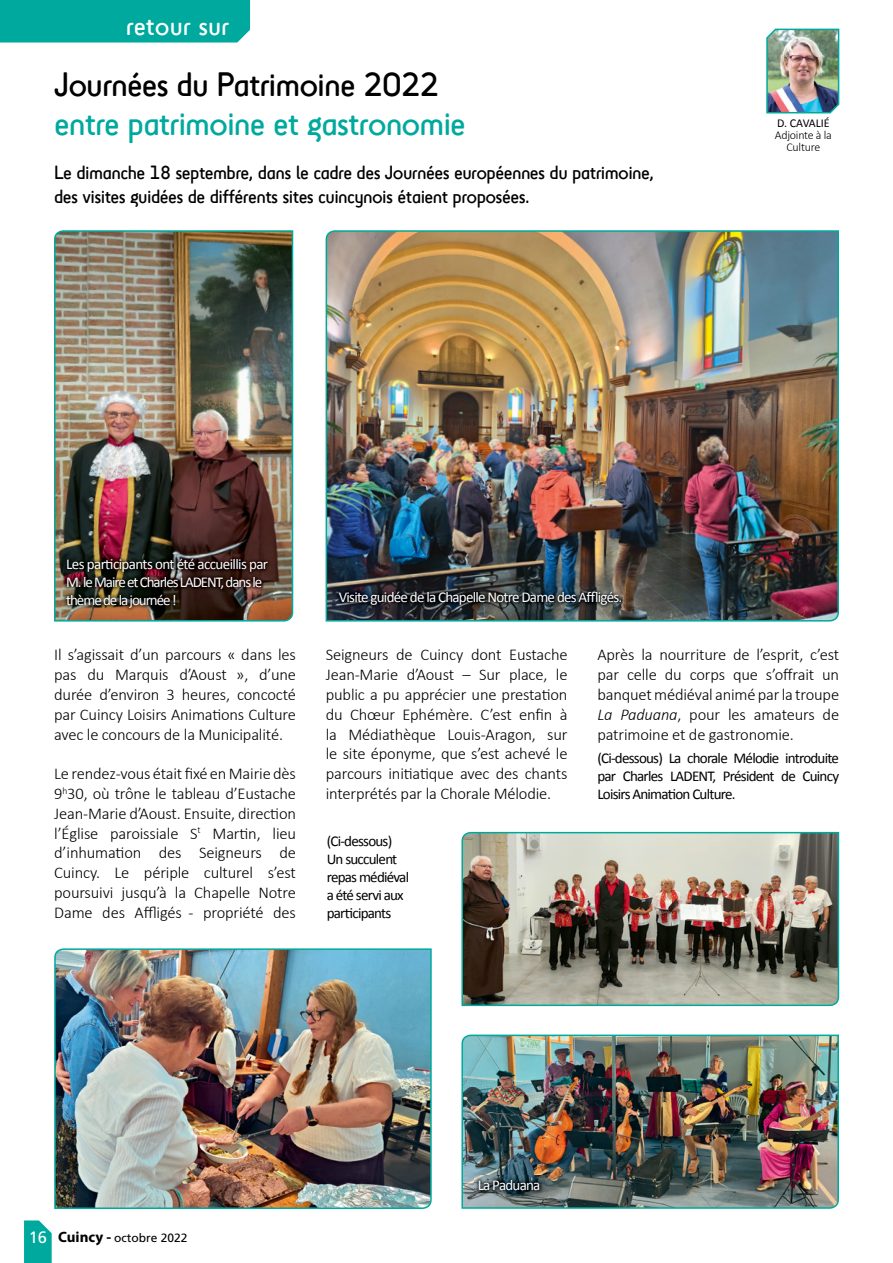
<style>
.page{position:relative;width:893px;height:1263px;background:#fff}
.page>*{position:absolute;margin:0;border:0;box-sizing:border-box;transform-origin:0 0}
.t1{font:34.5px "Sci Fly Sans";letter-spacing:-.03em;color:#00a99d}
.t2{font:34.5px "Sci Fly Sans";letter-spacing:-.03em;color:#000}
.t3{font:27px "Sci Fly Sans";color:#fff}
.t4{font:19.5px/24px "Sci Fly Sans";letter-spacing:-.03em;color:#000}
.t5{font:300 16.5px/19.8px "Calibri";letter-spacing:-.01em;color:#000;text-align:justify}
.t6{font:15px/18px "Calibri";letter-spacing:-.05em;color:#000}
.t7{font:15px/18px "Calibri";letter-spacing:-.07em;color:#fff}
.t8{font:15px "Calibri";letter-spacing:-.05em;color:#fff}
.t9{font:12px "Frutiger LT Std";color:#000}
.t10{font:300 12px/12px "Calibri";letter-spacing:-.02em;color:#000;text-align:center}
.t11{font:12px "Calibri";color:#000}
.s1{font-style:italic}
.s2{font-size:16.5px;color:#fff}
.s3{font-family:"Myriad Pro";font-weight:700;font-size:15px}
</style>
<div class="page">
<img style="left:766px;top:28px;width:74px;height:86px">
<img style="left:461px;top:831px;width:379px;height:176px">
<img style="left:461px;top:1034px;width:378px;height:175px">
<img style="left:474px;top:1176px;width:70px;height:18px">
<svg style="left:24px;top:1220px;width:28px;height:43px"></svg>
<div style="left:0;top:0;width:250px;height:43px;background:#00a99d"></div>
<img style="left:54px;top:230px;width:240px;height:392px">
<img style="left:54px;top:948px;width:378px;height:261px">
<img style="left:325px;top:230px;width:514px;height:392px">
<img style="left:335px;top:588px;width:291px;height:21px">
<img style="left:62px;top:555px;width:210px;height:57px">
<h2 class="t3" style="left:126px;top:10px;width:105px">retour sur</h2>
<h1 class="t2" style="left:54px;top:64px;width:387px">Journées du Patrimoine 2O22</h1>
<h1 class="t1" style="left:54px;top:103px;width:413px">entre patrimoine et gastronomie</h1>
<p class="t11" style="left:777px;top:115px;width:54px">D. CAVALIÉ</p>
<p class="t10" style="left:775px;top:129px;width:59px">Adjointe à la<br>Culture</p>
<p class="t4" style="left:54px;top:161px;width:601px">Le dimanche 18 septembre, dans le cadre des Journées européennes du patrimoine, des visites guidées de différents sites cuincynois étaient proposées.</p>
<p class="t7" style="left:66px;top:555px;width:203px">Les participants ont été accueillis par<br>M. le Maire et Charles LADENT, dans le thème de la journée !</p>
<p class="t5" style="left:54px;top:645px;width:243px">Il s’agissait d’un parcours « dans les pas du Marquis d’Aoust », d’une durée d’environ 3 heures, concocté par Cuincy Loisirs Animations Culture avec le concours de la Municipalité.</p>
<p class="t5" style="left:54px;top:764px;width:243px">Le rendez-vous était fixé en Mairie dès 9<sup>h</sup>30, où trône le tableau d’Eustache Jean-Marie d’Aoust. Ensuite, direction l’Église paroissiale S<sup>t</sup> Martin, lieu d’inhumation des Seigneurs de Cuincy. Le périple culturel s’est poursuivi jusqu’à la Chapelle Notre Dame des Affligés - propriété des</p>
<p class="t8" style="left:339px;top:588px;width:285px">Visite guidée de la Chapelle Notre Dame des Affligés.</p>
<p class="t5" style="left:326px;top:645px;width:243px">Seigneurs de Cuincy dont Eustache Jean-Marie d’Aoust – Sur place, le public a pu apprécier une prestation du Chœur Ephémère. C’est enfin à la Médiathèque Louis-Aragon, sur le site éponyme, que s’est achevé le parcours initiatique avec des chants interprétés par la Chorale Mélodie.</p>
<p class="t5" style="left:597px;top:645px;width:243px">Après la nourriture de l’esprit, c’est par celle du corps que s’offrait un banquet médiéval animé par la troupe <span class="s1">La Paduana</span>, pour les amateurs de patrimoine et de gastronomie.</p>
<p class="t6" style="left:597px;top:749px;width:243px;text-align:justify">(Ci-dessous) La chorale Mélodie introduite par Charles LADENT, Président de Cuincy Loisirs Animation Culture.</p>
<p class="t6" style="left:327px;top:832px;width:84px">(Ci-dessous)<br>Un succulent repas médiéval a été servi aux participants</p>
<p class="t9" style="left:29px;top:1231px;width:160px"><span class="s2">16</span> <span class="s3">Cuincy -</span> octobre 2022</p>
<p class="t8" style="left:478px;top:1175px;width:64px">La Paduana</p>
</div>
